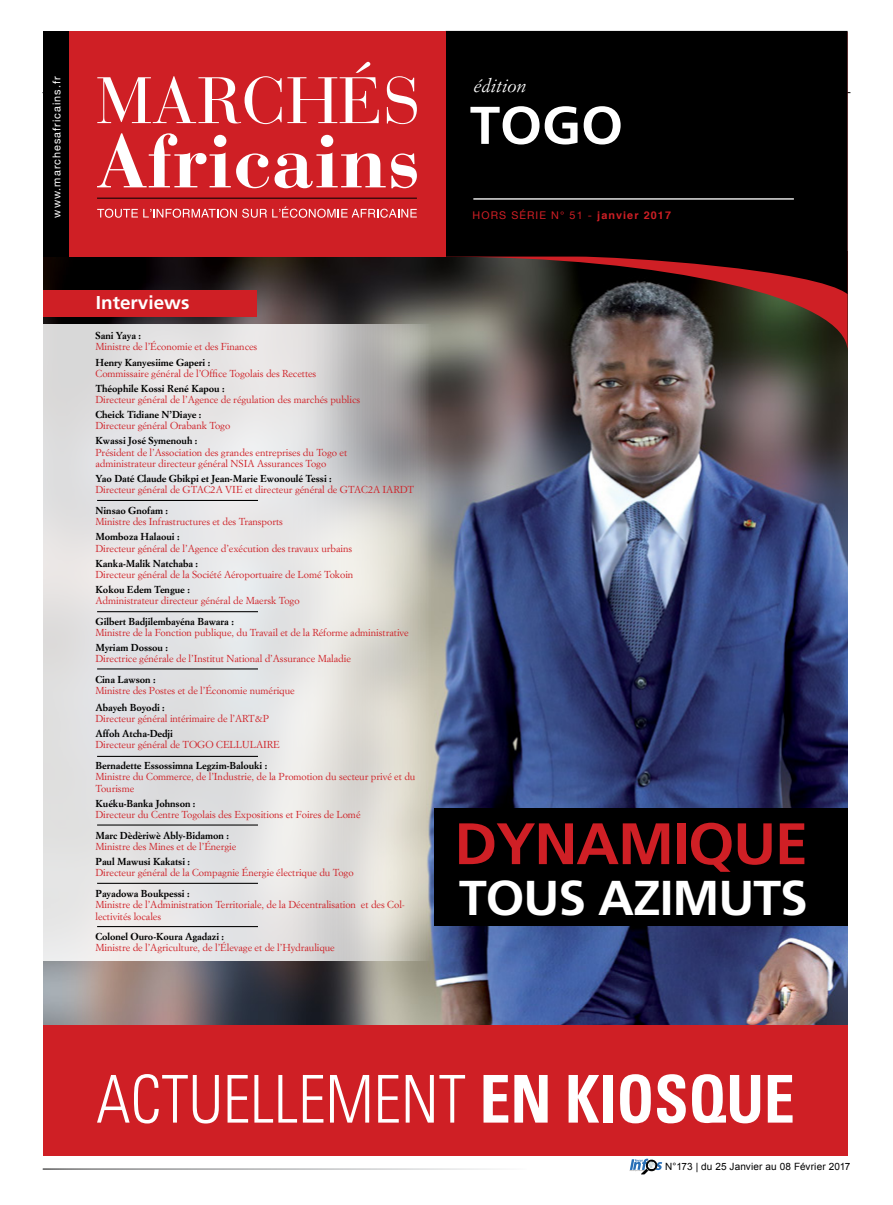
<style>
.page{position:relative;width:893px;height:1205px;background:#fff}
.page>*{position:absolute;margin:0;border:0;box-sizing:border-box;transform-origin:0 0}
.t1{font:300 condensed 66px "Univers";color:#fff;scale:.93 1}
.t2{font:700 58.4px "Frutiger";letter-spacing:-.02em;color:#cf1f25}
.t3{font:700 53.1px "Frutiger";color:#fff}
.t4{font:700 48.9px "Frutiger";letter-spacing:-.02em;color:#fff}
.t5{font:700 18.6px "Frutiger";color:#fff}
.t6{font:italic 18.6px "Simoncini Garamond";color:#fff}
.t7{font:10.8px "Helvetica Neue";letter-spacing:.095em;color:#fff}
.t8{font:10.6px "Helvetica Neue";letter-spacing:.1em;color:#cf1f25}
.t9{font:10px "Arial";letter-spacing:.01em;color:#000}
.t10{font:9.9px/11.3px "Simoncini Garamond";letter-spacing:-.005em;color:#cf1f25}
.t11{font:700 9.9px "Simoncini Garamond";letter-spacing:-.005em;color:#000}
.s1{font-family:"Helvetica";font-weight:700}
.s2{font-weight:700}
</style>
<div class="page">
<hr style="left:43px;top:92px;width:807px;height:1px;background:#000">
<svg style="left:630px;top:1158px;width:32px;height:16px"></svg>
<img style="left:43px;top:351px;width:805px;height:674px">
<div style="left:434px;top:808px;width:414px;height:118px;background:#000"></div>
<svg style="left:43px;top:351px;width:408px;height:610px;background:#d7d7d6"></svg>
<hr style="left:97px;top:500px;width:161px;height:1px;background:#000">
<hr style="left:97px;top:926px;width:161px;height:1px;background:#000">
<hr style="left:97px;top:883px;width:161px;height:1px;background:#000">
<hr style="left:97px;top:611px;width:161px;height:1px;background:#000">
<hr style="left:97px;top:668px;width:161px;height:1px;background:#000">
<hr style="left:97px;top:756px;width:161px;height:1px;background:#000">
<hr style="left:97px;top:824px;width:161px;height:1px;background:#000">
<svg style="left:43px;top:256px;width:805px;height:95px;background:#674f4c"></svg>
<svg style="left:445px;top:31px;width:403px;height:263px;background:#0e0404"></svg>
<div style="left:56px;top:31px;width:389px;height:226px;background:#cf1f25"></div>
<svg style="left:97px;top:62px;width:282px;height:62px"></svg>
<svg style="left:387px;top:76px;width:30px;height:48px"></svg>
<svg style="left:97px;top:133px;width:172px;height:55px"></svg>
<svg style="left:275px;top:135px;width:142px;height:53px"></svg>
<svg style="left:97px;top:206px;width:320px;height:12px"></svg>
<hr style="left:97px;top:198px;width:320px;height:1px;background:#000">
<div style="left:43px;top:31px;width:26px;height:225px;background:#000"></div>
<hr style="left:473px;top:198px;width:321px;height:2px;background:#fff">
<div style="left:43px;top:1025px;width:805px;height:131px;background:#cf1f25"></div>
<p class="t7" style="left:49px;top:218px;width:142px;rotate:-90deg">www.marchesafricains.fr</p>
<h3 class="t5" style="left:96px;top:292px;width:95px">Interviews</h3>
<p class="t11" style="left:95px;top:329px;width:47px">Sani Yaya :</p>
<p class="t10" style="left:95px;top:341px;width:163px">Ministre de l’Économie et des Finances</p>
<p class="t11" style="left:95px;top:356px;width:116px">Henry Kanyesiime Gaperi :</p>
<p class="t10" style="left:95px;top:367px;width:222px">Commissaire général de l’Office Togolais des Recettes</p>
<p class="t11" style="left:95px;top:382px;width:131px">Théophile Kossi René Kapou :</p>
<p class="t10" style="left:95px;top:394px;width:266px">Directeur général de l’Agence de régulation des marchés publics</p>
<p class="t11" style="left:95px;top:408px;width:107px">Cheick Tidiane N’Diaye :</p>
<p class="t10" style="left:95px;top:420px;width:136px">Directeur général Orabank Togo</p>
<p class="t11" style="left:95px;top:435px;width:103px">Kwassi José Symenouh :</p>
<p class="t10" style="left:95px;top:446px;width:253px">Président de l’Association des grandes entreprises du Togo et administrateur directeur général NSIA Assurances Togo</p>
<p class="t11" style="left:95px;top:472px;width:238px">Yao Daté Claude Gbikpi et Jean-Marie Ewonoulé Tessi :</p>
<p class="t10" style="left:95px;top:484px;width:320px">Directeur général de GTAC2A VIE et directeur général de GTAC2A IARDT</p>
<p class="t11" style="left:95px;top:504px;width:74px">Ninsao Gnofam :</p>
<p class="t10" style="left:95px;top:516px;width:189px">Ministre des Infrastructures et des Transports</p>
<p class="t11" style="left:95px;top:530px;width:86px">Momboza Halaoui :</p>
<p class="t10" style="left:95px;top:542px;width:258px">Directeur général de l’Agence d’exécution des travaux urbains</p>
<p class="t11" style="left:95px;top:557px;width:104px">Kanka-Malik Natchaba :</p>
<p class="t10" style="left:95px;top:568px;width:259px">Directeur général de la Société Aéroportuaire de Lomé Tokoin</p>
<p class="t11" style="left:95px;top:583px;width:96px">Kokou Edem Tengue :</p>
<p class="t10" style="left:95px;top:595px;width:206px">Administrateur directeur général de Maersk Togo</p>
<p class="t11" style="left:95px;top:615px;width:140px">Gilbert Badjilembayéna Bawara :</p>
<p class="t10" style="left:95px;top:627px;width:315px">Ministre de la Fonction publique, du Travail et de la Réforme administrative</p>
<p class="t11" style="left:95px;top:641px;width:74px">Myriam Dossou :</p>
<p class="t10" style="left:95px;top:653px;width:257px">Directrice générale de l’Institut National d’Assurance Maladie</p>
<p class="t11" style="left:95px;top:673px;width:62px">Cina Lawson :</p>
<p class="t10" style="left:95px;top:685px;width:201px">Ministre des Postes et de l’Économie numérique</p>
<p class="t11" style="left:95px;top:701px;width:71px">Abayeh Boyodi :</p>
<p class="t10" style="left:95px;top:713px;width:175px">Directeur général intérimaire de l’ART&amp;P</p>
<p class="t11" style="left:95px;top:727px;width:79px">Affoh Atcha-Dedji</p>
<p class="t10" style="left:95px;top:739px;width:186px">Directeur général de TOGO CELLULAIRE</p>
<p class="t11" style="left:95px;top:759px;width:173px">Bernadette Essossimna Legzim-Balouki :</p>
<p class="t10" style="left:95px;top:771px;width:321px">Ministre du Commerce, de l’Industrie, de la Promotion du secteur privé et du<br>Tourisme</p>
<p class="t11" style="left:95px;top:797px;width:102px">Kuéku-Banka Johnson :</p>
<p class="t10" style="left:95px;top:808px;width:266px">Directeur du Centre Togolais des Expositions et Foires de Lomé</p>
<p class="t11" style="left:95px;top:829px;width:135px">Marc Dèdèriwè Ably-Bidamon :</p>
<p class="t10" style="left:95px;top:840px;width:142px">Ministre des Mines et de l’Énergie</p>
<p class="t11" style="left:95px;top:855px;width:96px">Paul Mawusi Kakatsi :</p>
<p class="t10" style="left:95px;top:867px;width:260px">Directeur général de la Compagnie Énergie électrique du Togo</p>
<p class="t11" style="left:95px;top:887px;width:96px">Payadowa Boukpessi :</p>
<p class="t10" style="left:95px;top:899px;width:311px">Ministre de l’Administration Territoriale, de la Décentralisation et des Col&shy;lectivités locales</p>
<p class="t11" style="left:95px;top:930px;width:130px">Colonel Ouro-Koura Agadazi :</p>
<p class="t10" style="left:95px;top:942px;width:241px">Ministre de l’Agriculture, de l’Élevage et de l’Hydraulique</p>
<h3 class="t6" style="left:473px;top:75px;width:55px">édition</h3>
<h3 class="t3" style="left:470px;top:94px;width:155px">TOGO</h3>
<p class="t8" style="left:472px;top:207px;width:200px">HORS SÉRIE N° 51 - <span class="s1">janvier 2017</span></p>
<h2 class="t2" style="left:454px;top:809px;width:355px">DYNAMIQUE</h2>
<h3 class="t4" style="left:459px;top:869px;width:350px">TOUS AZIMUTS</h3>
<h1 class="t1" style="left:96px;top:1059px;width:753px">ACTUELLEMENT <span class="s2">EN KIOSQUE</span></h1>
<p class="t9" style="left:665px;top:1160px;width:187px">N°173 | du 25 Janvier au 08 Février 2017</p>
</div>
